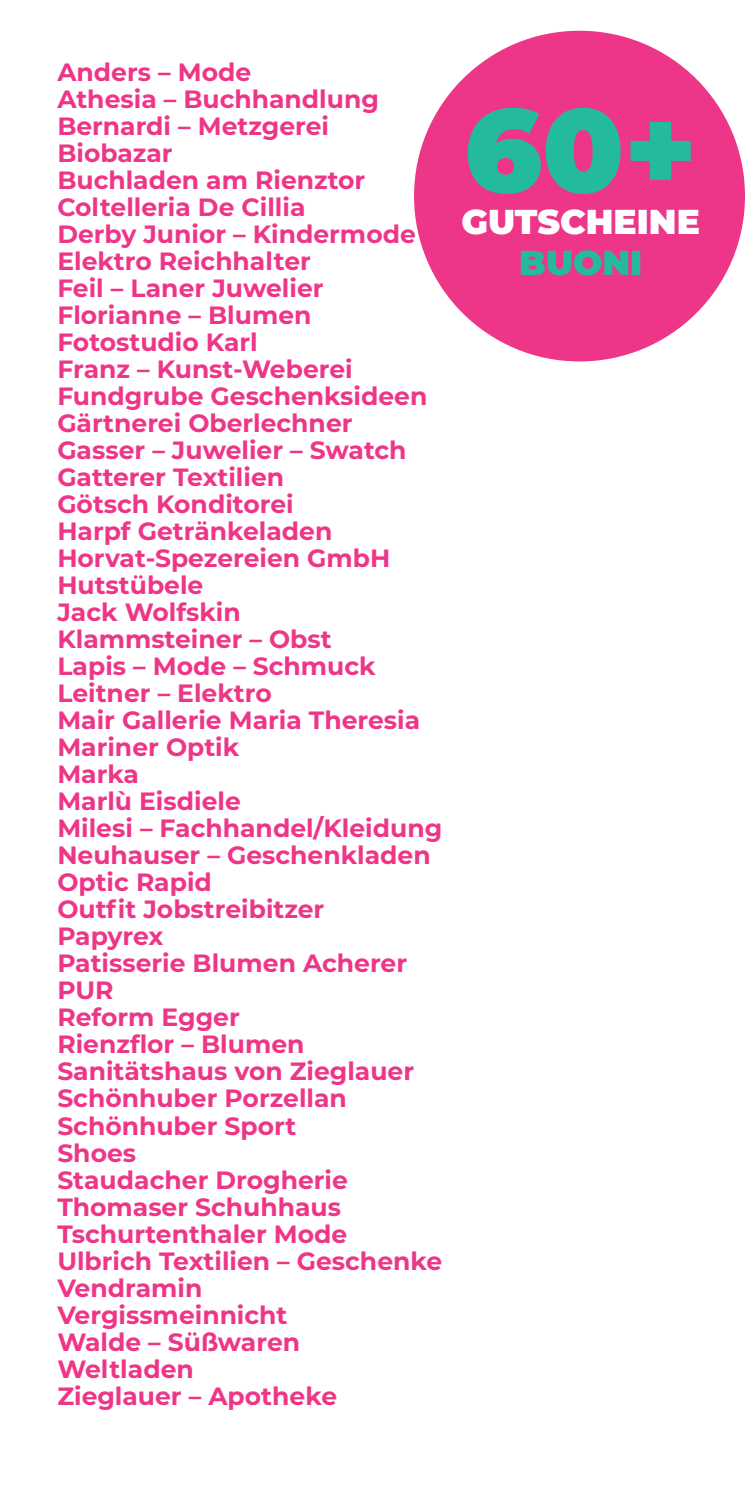
<style>
.page{position:relative;width:745px;height:1489px;background:#fff}
.page>*{position:absolute;margin:0;border:0;box-sizing:border-box;transform-origin:0 0}
.t1{font:900 118px "Montserrat";color:#24bb9d}
.t2{font:900 34.5px "Montserrat";color:#fff}
.t3{font:900 34.5px "Montserrat";color:#24bb9d}
.t4{font:700 25px/27px "Montserrat";color:#ee3689}
</style>
<div class="page">
<div style="left:414px;top:31px;width:330px;height:330px;background:#ee3689;border-radius:50%"></div>
<p class="t4" style="left:57px;top:57px;width:386px">Anders – Mode<br>Athesia – Buchhandlung<br>Bernardi – Metzgerei<br>Biobazar<br>Buchladen am Rienztor<br>Coltelleria De Cillia<br>Derby Junior – Kindermode<br>Elektro Reichhalter<br>Feil – Laner Juwelier<br>Florianne – Blumen<br>Fotostudio Karl<br>Franz – Kunst-Weberei<br>Fundgrube Geschenksideen<br>Gärtnerei Oberlechner<br>Gasser – Juwelier – Swatch<br>Gatterer Textilien<br>Götsch Konditorei<br>Harpf Getränkeladen<br>Horvat-Spezereien GmbH<br>Hutstübele<br>Jack Wolfskin<br>Klammsteiner – Obst<br>Lapis – Mode – Schmuck<br>Leitner – Elektro<br>Mair Gallerie Maria Theresia<br>Mariner Optik<br>Marka<br>Marlù Eisdiele<br>Milesi – Fachhandel/Kleidung<br>Neuhauser – Geschenkladen<br>Optic Rapid<br>Outfit Jobstreibitzer<br>Papyrex<br>Patisserie Blumen Acherer<br>PUR<br>Reform Egger<br>Rienzflor – Blumen<br>Sanitätshaus von Zieglauer<br>Schönhuber Porzellan<br>Schönhuber Sport<br>Shoes<br>Staudacher Drogherie<br>Thomaser Schuhhaus<br>Tschurtenthaler Mode<br>Ulbrich Textilien – Geschenke<br>Vendramin<br>Vergissmeinnicht<br>Walde – Süßwaren<br>Weltladen<br>Zieglauer – Apotheke</p>
<h1 class="t1" style="left:464px;top:62px;width:234px">60+</h1>
<h2 class="t2" style="left:461px;top:195px;width:240px">GUTSCHEINE</h2>
<h2 class="t3" style="left:519px;top:237px;width:124px">BUONI</h2>
</div>
